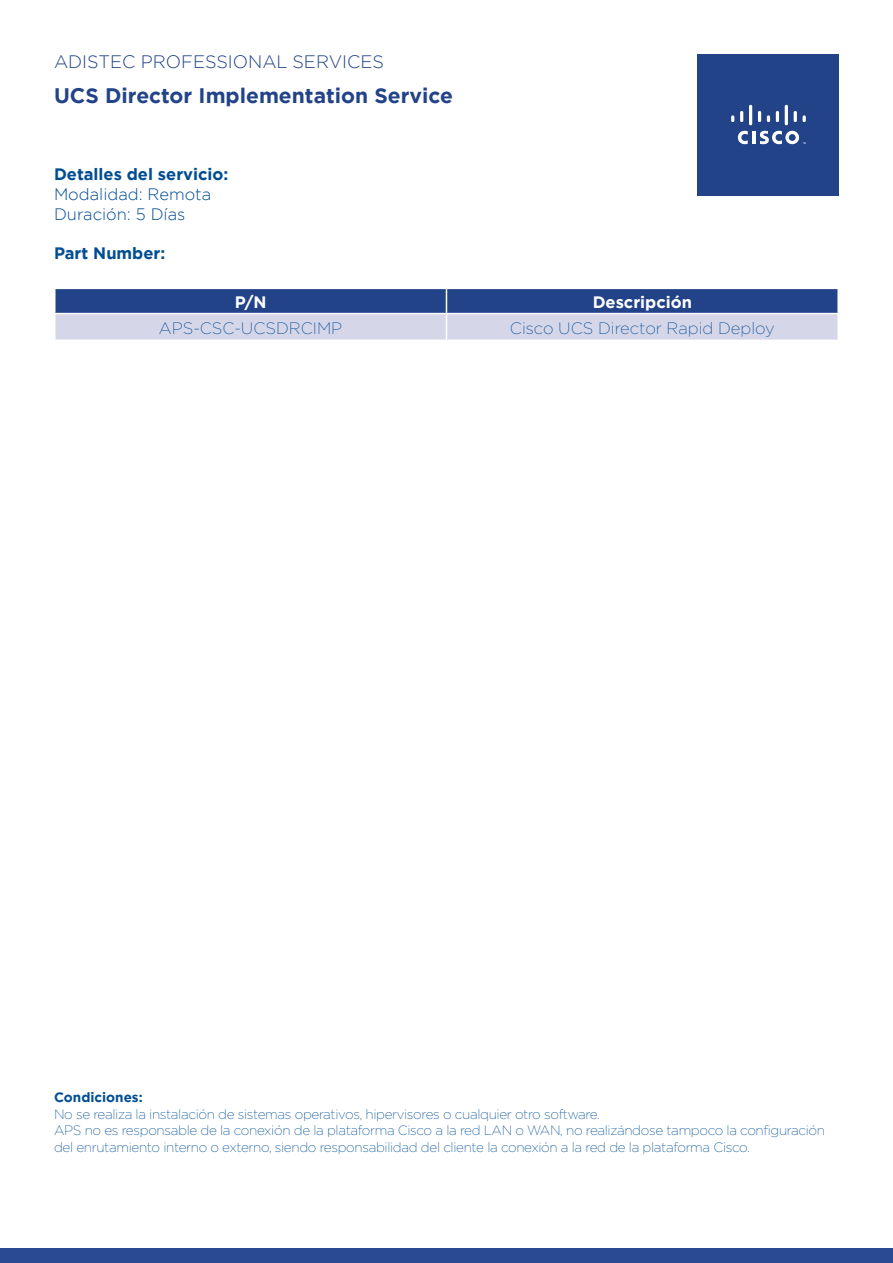
<style>
.page{position:relative;width:893px;height:1263px;background:#fff}
.page>*{position:absolute;margin:0;border:0;box-sizing:border-box;transform-origin:0 0}
.t1{font:700 21px "Gotham";color:#224388}
.t2{font:300 18px "Gotham";color:#224388}
.t3{font:200 16.5px "Gotham";color:#004d94}
.t4{font:700 16.5px "Gotham";color:#004d94}
.t5{font:300 16.5px/19.8px "Gotham";color:#004d94}
.t6{font:700 16.5px "Gotham";color:#fff}
.t7{font:200 13.5px/16.5px "Gotham";letter-spacing:-.025em;color:#004d94}
.t8{font:700 13.5px "Gotham";color:#004d94}
</style>
<div class="page">
<div style="left:0;top:1248px;width:893px;height:15px;background:#2a4b94"></div>
<div style="left:698px;top:54px;width:141px;height:141px;background:#224388"></div>
<svg style="left:731px;top:105px;width:75px;height:39px"></svg>
<svg style="left:55px;top:288px;width:783px;height:52px;background:#8695be"></svg>
<hr style="left:837px;top:314px;width:2px;height:26px;background:#fff">
<h2 class="t2" style="left:54px;top:51px;width:331px">ADISTEC PROFESSIONAL SERVICES</h2>
<h1 class="t1" style="left:54px;top:82px;width:400px">UCS Director Implementation Service</h1>
<p class="t4" style="left:54px;top:163px;width:176px">Detalles del servicio:</p>
<p class="t5" style="left:54px;top:184px;width:159px">Modalidad: Remota<br>Duración: 5 Días</p>
<p class="t4" style="left:54px;top:243px;width:113px">Part Number:</p>
<p class="t6" style="left:235px;top:291px;width:33px">P/N</p>
<p class="t6" style="left:593px;top:291px;width:101px">Descripción</p>
<p class="t3" style="left:159px;top:320px;width:185px">APS-CSC-UCSDRCIMP</p>
<p class="t3" style="left:510px;top:320px;width:266px">Cisco UCS Director Rapid Deploy</p>
<p class="t8" style="left:54px;top:1088px;width:90px">Condiciones:</p>
<p class="t7" style="left:54px;top:1105px;width:772px">No se realiza la instalación de sistemas operativos, hipervisores o cualquier otro software.<br>APS no es responsable de la conexión de la plataforma Cisco a la red LAN o WAN, no realizándose tampoco la configuración del enrutamiento interno o externo, siendo responsabilidad del cliente la conexión a la red de la plataforma Cisco.</p>
</div>
